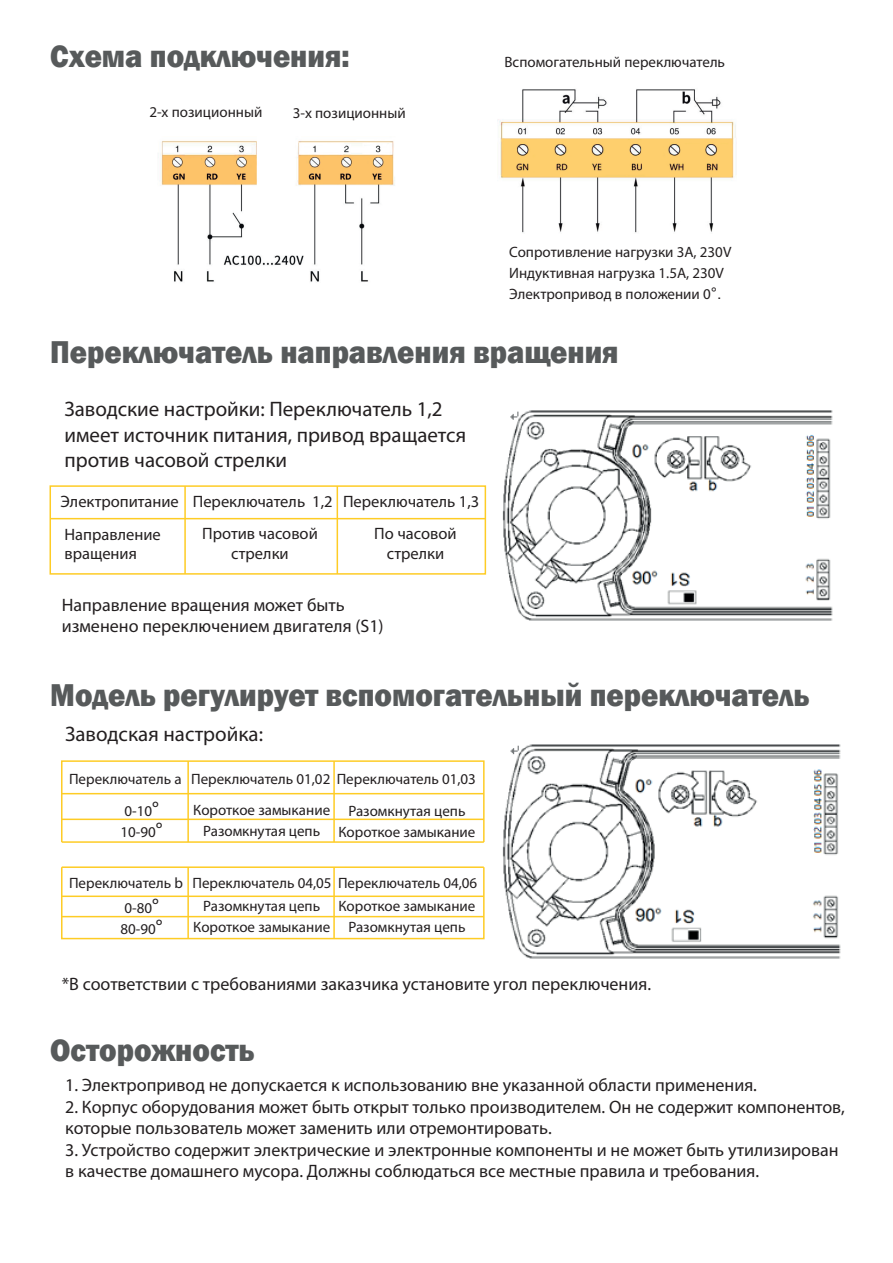
<style>
.page{position:relative;width:893px;height:1263px;background:#fff}
.page>*{position:absolute;margin:0;border:0;box-sizing:border-box;transform-origin:0 0}
.t1{font:800 32.4px "Franklin Gothic";color:#575a5b;scale:.91 1}
.t2{font:21px/25.2px "Myriad Pro";color:#231f20}
.t3{font:18px/21.6px "Myriad Pro";color:#231f20}
.t4{font:16.5px/19.8px "Myriad Pro";color:#231f20;text-align:center}
.t5{font:15px/21px "Myriad Pro";color:#231f20;text-align:center}
.s1{font-family:"Arial";font-size:15.9px}
.s2{font-size:21px}
</style>
<div class="page">
<img style="left:497px;top:89px;width:239px;height:144px">
<img style="left:160px;top:141px;width:235px;height:141px">
<img style="left:502px;top:744px;width:339px;height:215px">
<img style="left:502px;top:410px;width:331px;height:211px">
<div style="left:50px;top:485px;width:436px;height:90px;border:2px solid #fecc25"></div>
<hr style="left:50px;top:518px;width:435px;height:1px;background:#fecc25">
<hr style="left:184px;top:486px;width:2px;height:88px;background:#fecc25">
<hr style="left:337px;top:486px;width:1px;height:88px;background:#fecc25">
<svg style="left:61px;top:866px;width:424px;height:74px"></svg>
<svg style="left:61px;top:760px;width:424px;height:83px"></svg>
<hr style="left:62px;top:793px;width:422px;height:1px;background:#fecc25">
<hr style="left:62px;top:818px;width:422px;height:2px;background:#fecc25">
<hr style="left:62px;top:866px;width:422px;height:2px;background:#fecc25">
<hr style="left:62px;top:895px;width:422px;height:2px;background:#fecc25">
<hr style="left:62px;top:841px;width:422px;height:2px;background:#fecc25">
<hr style="left:62px;top:916px;width:422px;height:1px;background:#fecc25">
<hr style="left:187px;top:867px;width:2px;height:71px;background:#fecc25">
<hr style="left:187px;top:761px;width:2px;height:81px;background:#fecc25">
<hr style="left:333px;top:867px;width:2px;height:71px;background:#fecc25">
<hr style="left:333px;top:761px;width:2px;height:81px;background:#fecc25">
<h1 class="t1" style="left:50px;top:35px;width:330px">Схема подключения:</h1>
<p class="t5" style="left:149px;top:102px;width:115px">2-х позиционный</p>
<p class="t5" style="left:293px;top:102px;width:115px">3-х позиционный</p>
<p class="t5" style="left:504px;top:51px;width:222px">Вспомогательный переключатель</p>
<p class="t5" style="left:509px;top:241px;width:224px;text-align:left">Сопротивление нагрузки 3А, 230V<br>Индуктивная нагрузка 1.5А, 230V<br>Электропривод в положении 0<span class="s1">°.</span></p>
<h1 class="t1" style="left:50px;top:331px;width:626px">Переключатель направления вращения</h1>
<p class="t2" style="left:64px;top:396px;width:403px">Заводские настройки: Переключатель 1,2 имеет источник питания, привод вращается против часовой стрелки</p>
<p class="t4" style="left:61px;top:491px;width:420px">Электропитание Переключатель 1,2 Переключатель 1,3</p>
<p class="t4" style="left:202px;top:523px;width:117px">Против часовой стрелки</p>
<p class="t4" style="left:374px;top:523px;width:84px">По часовой стрелки</p>
<p class="t3" style="left:62px;top:593px;width:323px">Направление вращения может быть изменено переключением двигателя (S1)</p>
<p class="t4" style="left:64px;top:524px;width:98px;text-align:left">Направление вращения</p>
<h1 class="t1" style="left:50px;top:674px;width:836px">Модель регулирует вспомогательный переключатель</h1>
<p class="t2" style="left:65px;top:721px;width:199px">Заводская настройка:</p>
<p class="t5" style="left:69px;top:768px;width:408px">Переключатель a Переключатель 01,02 Переключатель 01,03</p>
<p class="t5" style="left:121px;top:800px;width:44px;text-align:left">0-10<span class="s2">°<br></span>10-90<span class="s2">°</span></p>
<p class="t5" style="left:193px;top:799px;width:138px">Короткое замыкание<br>Разомкнутая цепь</p>
<p class="t5" style="left:339px;top:800px;width:138px">Разомкнутая цепь<br>Короткое замыкание</p>
<p class="t5" style="left:69px;top:873px;width:410px">Переключатель b Переключатель 04,05 Переключатель 04,06</p>
<p class="t5" style="left:121px;top:898px;width:44px;text-align:left">0-80<span class="s2">°<br></span>80-90<span class="s2">°</span></p>
<p class="t5" style="left:193px;top:895px;width:138px">Разомкнутая цепь<br>Короткое замыкание</p>
<p class="t5" style="left:339px;top:895px;width:138px">Короткое замыкание<br>Разомкнутая цепь</p>
<p class="t3" style="left:62px;top:973px;width:591px">*В соответствии с требованиями заказчика установите угол переключения.</p>
<h1 class="t1" style="left:50px;top:1029px;width:226px">Осторожность</h1>
<p class="t3" style="left:65px;top:1074px;width:693px">1. Электропривод не допускается к использованию вне указанной области применения.</p>
<p class="t3" style="left:65px;top:1095px;width:781px">2. Корпус оборудования может быть открыт только производителем. Он не содержит компонентов, которые пользователь может заменить или отремонтировать.</p>
<p class="t3" style="left:65px;top:1139px;width:775px">3. Устройство содержит электрические и электронные компоненты и не может быть утилизирован в качестве домашнего мусора. Должны соблюдаться все местные правила и требования.</p>
</div>
